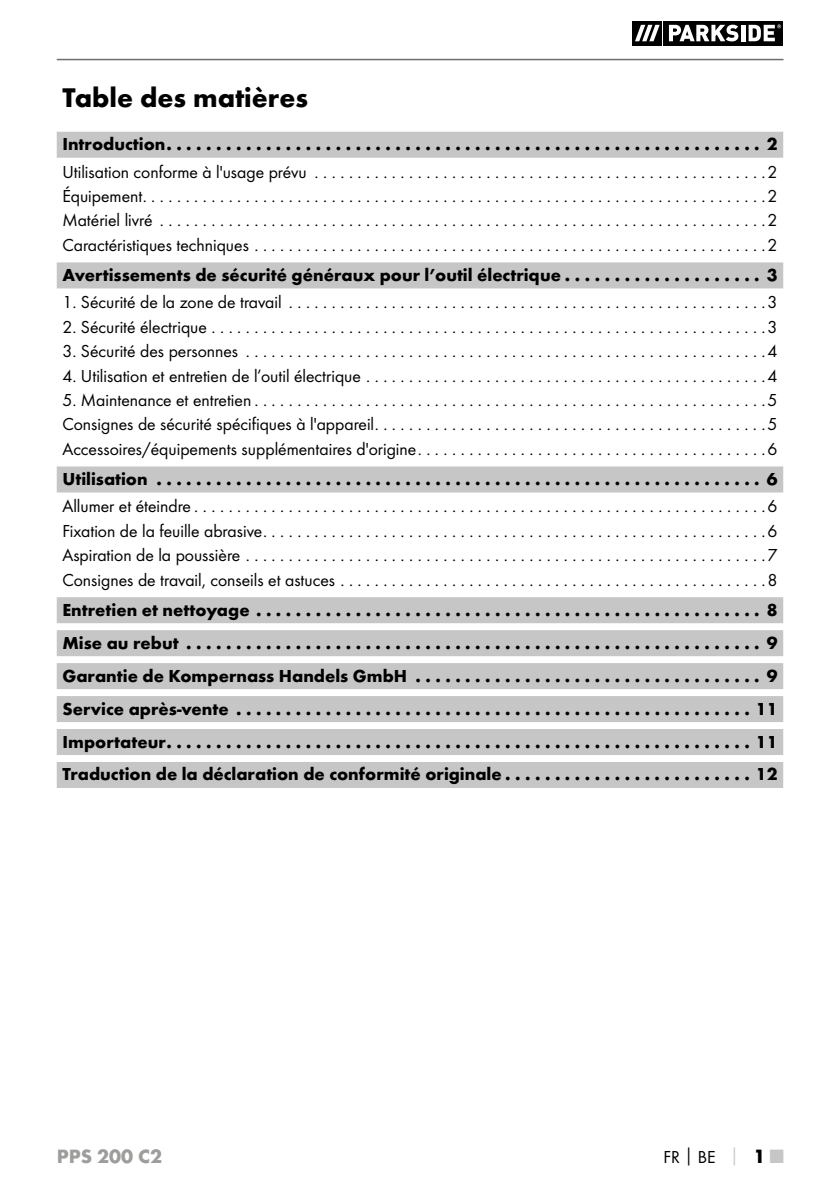
<style>
.page{position:relative;width:840px;height:1191px;background:#fff}
.page>*{position:absolute;margin:0;border:0;box-sizing:border-box;transform-origin:0 0}
.t1{font:700 28px "Futura";color:#000}
.t2{font:700 20px "Futura";color:#9d9d9c}
.t3{font:18px/24.4px "Futura Boo";color:#000;text-align:justify}
.t4{font:700 18px/33px "Futura";color:#000;text-align:justify}
.s1{font-family:"Futura";font-weight:700}
.s2{font-family:"Futura";font-weight:700;color:#c6c6c6}
.s3{font-family:"Futura";font-weight:700;font-size:20px}
.s4{font-family:"Futura";font-weight:700;font-size:20px;color:#c6c6c6}
</style>
<div class="page">
<hr style="left:57px;top:59px;width:726px;height:1px;background:#706f6f">
<svg style="left:661px;top:21px;width:1px;height:24px"></svg>
<svg style="left:632px;top:21px;width:29px;height:24px"></svg>
<svg style="left:663px;top:21px;width:119px;height:24px"></svg>
<svg style="left:634px;top:25px;width:25px;height:16px"></svg>
<svg style="left:668px;top:25px;width:70px;height:16px"></svg>
<svg style="left:740px;top:25px;width:4px;height:16px"></svg>
<svg style="left:748px;top:24px;width:32px;height:17px"></svg>
<div style="left:57px;top:132px;width:725px;height:26px;background:#c6c6c6"></div>
<div style="left:57px;top:262px;width:725px;height:26px;background:#c6c6c6"></div>
<div style="left:57px;top:466px;width:725px;height:26px;background:#c6c6c6"></div>
<div style="left:57px;top:597px;width:725px;height:26px;background:#c6c6c6"></div>
<div style="left:57px;top:630px;width:725px;height:26px;background:#c6c6c6"></div>
<div style="left:57px;top:663px;width:725px;height:26px;background:#c6c6c6"></div>
<div style="left:57px;top:696px;width:725px;height:26px;background:#c6c6c6"></div>
<div style="left:57px;top:729px;width:725px;height:26px;background:#c6c6c6"></div>
<div style="left:57px;top:762px;width:725px;height:26px;background:#c6c6c6"></div>
<h1 class="t1" style="left:62px;top:80px;width:247px">Table des matières</h1>
<p class="t4" style="left:62px;top:127px;width:716px">Introduction . . . . . . . . . . . . . . . . . . . . . . . . . . . . . . . . . . . . . . . . . . . . . . . . . . . . . . . . . . . . 2</p>
<p class="t3" style="left:62px;top:159px;width:716px">Utilisation conforme à l'usage prévu . . . . . . . . . . . . . . . . . . . . . . . . . . . . . . . . . . . . . . . . . . . . . . . . . . . . 2<br>Équipement . . . . . . . . . . . . . . . . . . . . . . . . . . . . . . . . . . . . . . . . . . . . . . . . . . . . . . . . . . . . . . . . . . . . . . . . 2<br>Matériel livré . . . . . . . . . . . . . . . . . . . . . . . . . . . . . . . . . . . . . . . . . . . . . . . . . . . . . . . . . . . . . . . . . . . . . . 2<br>Caractéristiques techniques . . . . . . . . . . . . . . . . . . . . . . . . . . . . . . . . . . . . . . . . . . . . . . . . . . . . . . . . . . . 2</p>
<p class="t4" style="left:62px;top:258px;width:716px">Avertissements de sécurité généraux pour l’outil électrique . . . . . . . . . . . . . . . . . . . . 3</p>
<p class="t3" style="left:62px;top:290px;width:716px">1. Sécurité de la zone de travail . . . . . . . . . . . . . . . . . . . . . . . . . . . . . . . . . . . . . . . . . . . . . . . . . . . . . . . 3</p>
<p class="t3" style="left:62px;top:314px;width:716px">2. Sécurité électrique . . . . . . . . . . . . . . . . . . . . . . . . . . . . . . . . . . . . . . . . . . . . . . . . . . . . . . . . . . . . . . . . 3</p>
<p class="t3" style="left:62px;top:339px;width:716px">3. Sécurité des personnes . . . . . . . . . . . . . . . . . . . . . . . . . . . . . . . . . . . . . . . . . . . . . . . . . . . . . . . . . . . . 4</p>
<p class="t3" style="left:62px;top:363px;width:716px">4. Utilisation et entretien de l’outil électrique . . . . . . . . . . . . . . . . . . . . . . . . . . . . . . . . . . . . . . . . . . . . . . 4</p>
<p class="t3" style="left:62px;top:388px;width:716px">5. Maintenance et entretien . . . . . . . . . . . . . . . . . . . . . . . . . . . . . . . . . . . . . . . . . . . . . . . . . . . . . . . . . . . 5<br>Consignes de sécurité spécifiques à l'appareil . . . . . . . . . . . . . . . . . . . . . . . . . . . . . . . . . . . . . . . . . . . . . 5<br>Accessoires/équipements supplémentaires d'origine . . . . . . . . . . . . . . . . . . . . . . . . . . . . . . . . . . . . . . . . 6</p>
<p class="t4" style="left:62px;top:462px;width:716px">Utilisation . . . . . . . . . . . . . . . . . . . . . . . . . . . . . . . . . . . . . . . . . . . . . . . . . . . . . . . . . . . . . 6</p>
<p class="t3" style="left:62px;top:494px;width:716px">Allumer et éteindre . . . . . . . . . . . . . . . . . . . . . . . . . . . . . . . . . . . . . . . . . . . . . . . . . . . . . . . . . . . . . . . . . . 6<br>Fixation de la feuille abrasive . . . . . . . . . . . . . . . . . . . . . . . . . . . . . . . . . . . . . . . . . . . . . . . . . . . . . . . . . . 6<br>Aspiration de la poussière . . . . . . . . . . . . . . . . . . . . . . . . . . . . . . . . . . . . . . . . . . . . . . . . . . . . . . . . . . . . 7<br>Consignes de travail, conseils et astuces . . . . . . . . . . . . . . . . . . . . . . . . . . . . . . . . . . . . . . . . . . . . . . . . . 8</p>
<p class="t4" style="left:62px;top:593px;width:716px">Entretien et nettoyage . . . . . . . . . . . . . . . . . . . . . . . . . . . . . . . . . . . . . . . . . . . . . . . . . . . 8<br>Mise au rebut . . . . . . . . . . . . . . . . . . . . . . . . . . . . . . . . . . . . . . . . . . . . . . . . . . . . . . . . . . 9<br>Garantie de Kompernass -Handels -GmbH . . . . . . . . . . . . . . . . . . . . . . . . . . . . . . . . . . . 9<br>Service après-vente . . . . . . . . . . . . . . . . . . . . . . . . . . . . . . . . . . . . . . . . . . . . . . . . . . . . 11<br>Importateur . . . . . . . . . . . . . . . . . . . . . . . . . . . . . . . . . . . . . . . . . . . . . . . . . . . . . . . . . . . 11<br>Traduction de la déclaration de conformité originale . . . . . . . . . . . . . . . . . . . . . . . . . 12</p>
<p class="t2" style="left:57px;top:1143px;width:107px">PPS 200 C2</p>
<p class="t3" style="left:663px;top:1144px;width:121px">FR<span class="s1">│</span>BE <span class="s2">│</span> <span class="s3">1</span> <span class="s4">■</span></p>
</div>
